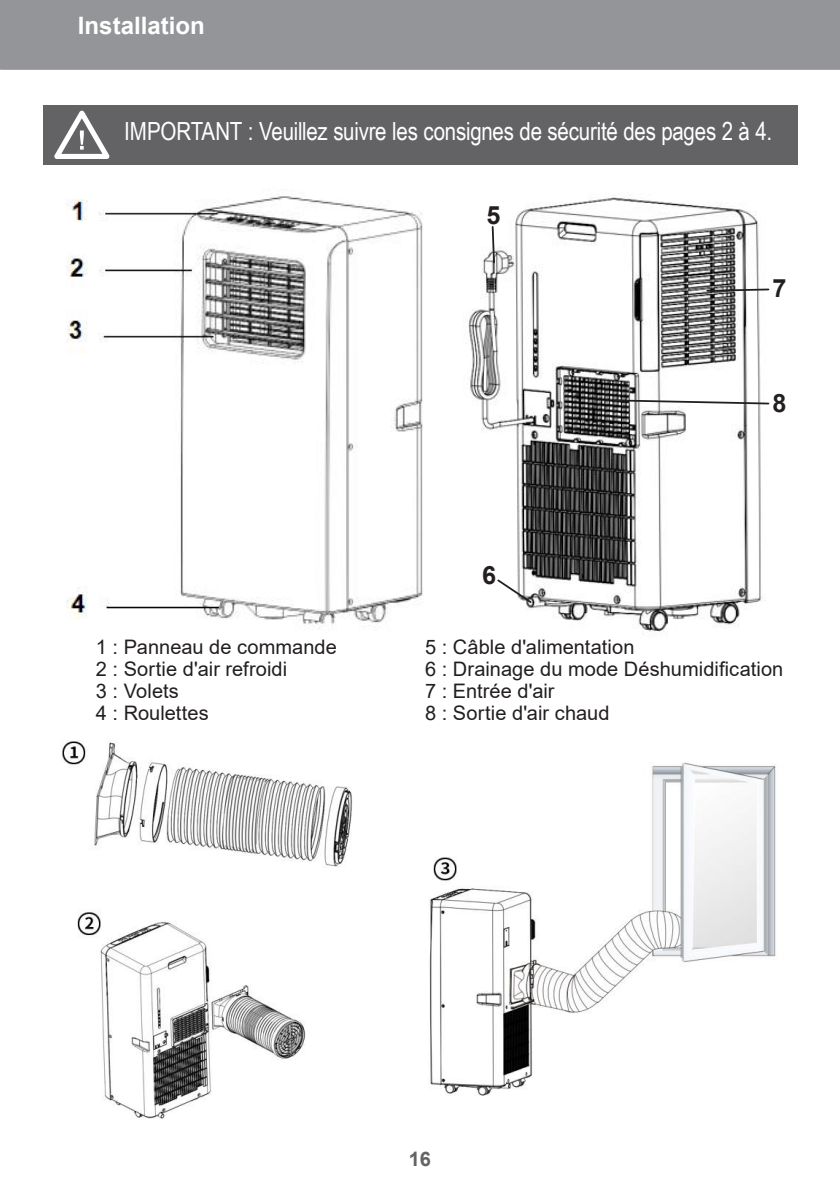
<style>
.page{position:relative;width:840px;height:1191px;background:#fff}
.page>*{position:absolute;margin:0;border:0;box-sizing:border-box;transform-origin:0 0}
.t1{font:700 25.2px "Arial";color:#231f20}
.t2{font:25px "Arial Narrow";letter-spacing:-.01em;color:#fff}
.t3{font:700 24px "Arial";color:#fff}
.t4{font:20px "Arial";letter-spacing:.005em;color:#231f20}
.t5{font:700 20px "Arial";color:#636366}
</style>
<div class="page">
<hr style="left:0;top:68px;width:839px;height:2px;background:#939598">
<img style="left:43px;top:164px;width:420px;height:465px">
<div style="left:43px;top:105px;width:754px;height:59px;background:#636366"></div>
<svg style="left:54px;top:110px;width:56px;height:49px"></svg>
<div style="left:0;top:0;width:839px;height:68px;background:#939598"></div>
<img style="left:61px;top:740px;width:715px;height:379px">
<img style="left:427px;top:176px;width:343px;height:459px">
<svg style="left:490px;top:225px;width:5px;height:39px"></svg>
<svg style="left:495px;top:578px;width:38px;height:26px"></svg>
<svg style="left:705px;top:288px;width:64px;height:5px"></svg>
<svg style="left:612px;top:398px;width:157px;height:7px"></svg>
<p class="t3" style="left:78px;top:9px;width:128px">Installation</p>
<p class="t2" style="left:124px;top:113px;width:648px">IMPORTANT : Veuillez suivre les consignes de sécurité des pages 2 à 4.</p>
<p class="t4" style="left:96px;top:633px;width:242px">1 : Panneau de commande</p>
<p class="t4" style="left:96px;top:655px;width:193px">2 : Sortie d'air refroidi</p>
<p class="t4" style="left:96px;top:677px;width:84px">3 : Volets</p>
<p class="t4" style="left:96px;top:699px;width:114px">4 : Roulettes</p>
<p class="t1" style="left:486px;top:197px;width:16px">5</p>
<p class="t1" style="left:482px;top:557px;width:16px">6</p>
<p class="t1" style="left:772px;top:270px;width:16px">7</p>
<p class="t1" style="left:772px;top:386px;width:16px">8</p>
<p class="t4" style="left:425px;top:633px;width:211px">5 : Câble d'alimentation</p>
<p class="t4" style="left:425px;top:655px;width:359px">6 : Drainage du mode Déshumidification</p>
<p class="t4" style="left:425px;top:677px;width:131px">7 : Entrée d'air</p>
<p class="t4" style="left:425px;top:699px;width:186px">8 : Sortie d'air chaud</p>
<p class="t5" style="left:408px;top:1144px;width:24px">16</p>
</div>
